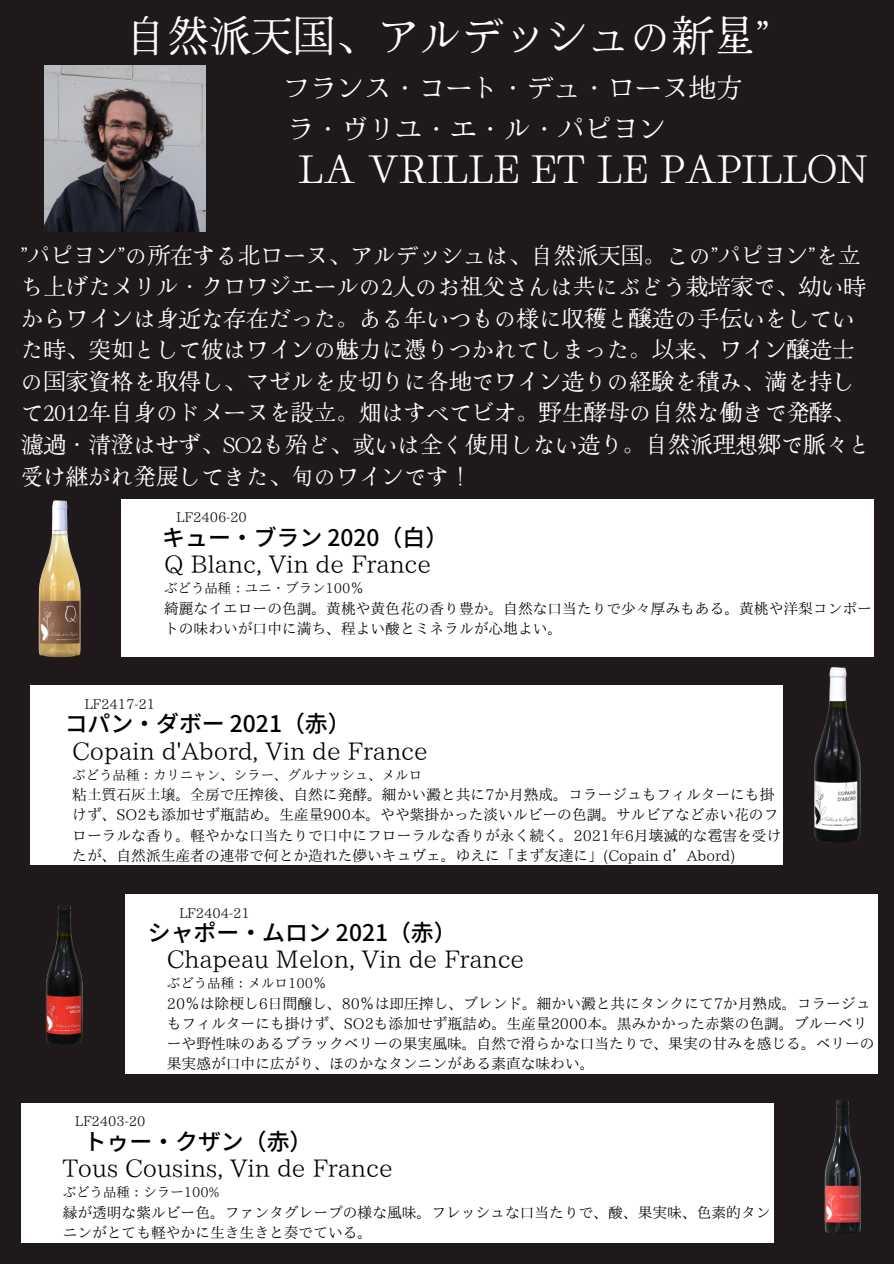
<style>
.page{position:relative;width:894px;height:1264px;background:#fff}
.page>*{position:absolute;margin:0;border:0;box-sizing:border-box;transform-origin:0 0}
.t1{font:42px "Hina Mincho";color:#fff}
.t2{font:40.5px "Hina Mincho";color:#fff}
.t3{font:27px "Hina Mincho";color:#fff}
.t4{font:24.15px "IP Aex Mincho";color:#000}
.t5{font:500 22.8px "Noto Sans JP";color:#000}
.t6{font:22.5px/31.5px "Hina Mincho";color:#fff}
.t7{font:14.7px/20.1px "IP Aex Mincho";color:#000}
.t8{font:13.5px "IP Aex Mincho";color:#000}
</style>
<div class="page">
<div style="left:0;top:0;width:893px;height:1263px;background:#1f191c"></div>
<img style="left:45px;top:65px;width:161px;height:166px">
<img style="left:38px;top:500px;width:85px;height:158px">
<div style="left:30px;top:685px;width:753px;height:179px;background:#fff"></div>
<img style="left:678px;top:608px;width:196px;height:235px">
<div style="left:125px;top:894px;width:752px;height:179px;background:#fff"></div>
<div style="left:21px;top:1103px;width:752px;height:139px;background:#fff"></div>
<img style="left:45px;top:905px;width:38px;height:139px">
<img style="left:824px;top:1100px;width:37px;height:134px">
<div style="left:121px;top:498px;width:752px;height:158px;background:#fff"></div>
<h1 class="t1" style="left:125px;top:3px;width:645px">自然派天国、アルデッシュの新星”</h1>
<h3 class="t3" style="left:283px;top:67px;width:461px">フランス・コート・デュ・ローヌ地方</h3>
<h3 class="t3" style="left:287px;top:107px;width:380px">ラ・ヴリユ・エ・ル・パピヨン</h3>
<h2 class="t2" style="left:298px;top:136px;width:570px">LA VRILLE ET LE PAPILLON</h2>
<p class="t6" style="left:21px;top:238px;width:851px">”パピヨン”の所在する北ローヌ、アルデッシュは、自然派天国。この”パピヨン”を立ち上げたメリル・クロワジエールの2人のお祖父さんは共にぶどう栽培家で、幼い時からワインは身近な存在だった。ある年いつもの様に収穫と醸造の手伝いをしていた時、突如として彼はワインの魅力に憑りつかれてしまった。以来、ワイン醸造士の国家資格を取得し、マゼルを皮切りに各地でワイン造りの経験を積み、満を持して2012年自身のドメーヌを設立。畑はすべてビオ。野生酵母の自然な働きで発酵、濾過・清澄はせず、SO2も殆ど、或いは全く使用しない造り。自然派理想郷で脈々と受け継がれ発展してきた、旬のワインです！</p>
<p class="t8" style="left:176px;top:510px;width:72px">LF2406-20</p>
<h3 class="t5" style="left:162px;top:519px;width:287px">キュー・ブラン 2020（白）</h3>
<h3 class="t4" style="left:164px;top:551px;width:268px">Q Blanc, Vin de France</h3>
<p class="t8" style="left:164px;top:581px;width:201px">ぶどう品種：ユニ・ブラン100％</p>
<p class="t7" style="left:164px;top:598px;width:709px">綺麗なイエローの色調。黄桃や黄色花の香り豊か。自然な口当たりで少々厚みもある。黄桃や洋梨コンポートの味わいが口中に満ち、程よい酸とミネラルが心地よい。</p>
<p class="t8" style="left:84px;top:697px;width:72px">LF2417-21</p>
<h3 class="t5" style="left:65px;top:706px;width:287px">コパン・ダボー 2021（赤）</h3>
<h3 class="t4" style="left:72px;top:738px;width:357px">Copain d'Abord, Vin de France</h3>
<p class="t8" style="left:72px;top:768px;width:351px">ぶどう品種：カリニャン、シラー、グルナッシュ、メルロ</p>
<p class="t7" style="left:72px;top:784px;width:710px">粘土質石灰土壌。全房で圧搾後、自然に発酵。細かい澱と共に7か月熟成。コラージュもフィルターにも掛けず、SO2も添加せず瓶詰め。生産量900本。やや紫掛かった淡いルビーの色調。サルビアなど赤い花のフローラルな香り。軽やかな口当たりで口中にフローラルな香りが永く続く。2021年6月壊滅的な雹害を受けたが、自然派生産者の連帯で何とか造れた儚いキュヴェ。ゆえに「まず友達に」(Copain d’ Abord)</p>
<p class="t8" style="left:179px;top:905px;width:72px">LF2404-21</p>
<h3 class="t5" style="left:148px;top:914px;width:310px">シャポー・ムロン 2021（赤）</h3>
<h3 class="t4" style="left:167px;top:947px;width:358px">Chapeau Melon, Vin de France</h3>
<p class="t8" style="left:167px;top:976px;width:161px">ぶどう品種：メルロ100％</p>
<p class="t8" style="left:75px;top:1114px;width:72px">LF2403-20</p>
<p class="t7" style="left:167px;top:993px;width:709px">20％は除梗し6日間醸し、80％は即圧搾し、ブレンド。細かい澱と共にタンクにて7か月熟成。コラージュもフィルターにも掛けず、SO2も添加せず瓶詰め。生産量2000本。黒みかかった赤紫の色調。ブルーベリーや野性味のあるブラックベリーの果実風味。自然で滑らかな口当たりで、果実の甘みを感じる。ベリーの果実感が口中に広がり、ほのかなタンニンがある素直な味わい。</p>
<h3 class="t5" style="left:84px;top:1123px;width:230px">トゥー・クザン（赤）</h3>
<h3 class="t4" style="left:63px;top:1155px;width:331px">Tous Cousins, Vin de France</h3>
<p class="t8" style="left:63px;top:1185px;width:158px">ぶどう品種：シラー100%</p>
<p class="t7" style="left:63px;top:1201px;width:709px">縁が透明な紫ルビー色。ファンタグレープの様な風味。フレッシュな口当たりで、酸、果実味、色素的タンニンがとても軽やかに生き生きと奏でている。</p>
</div>
